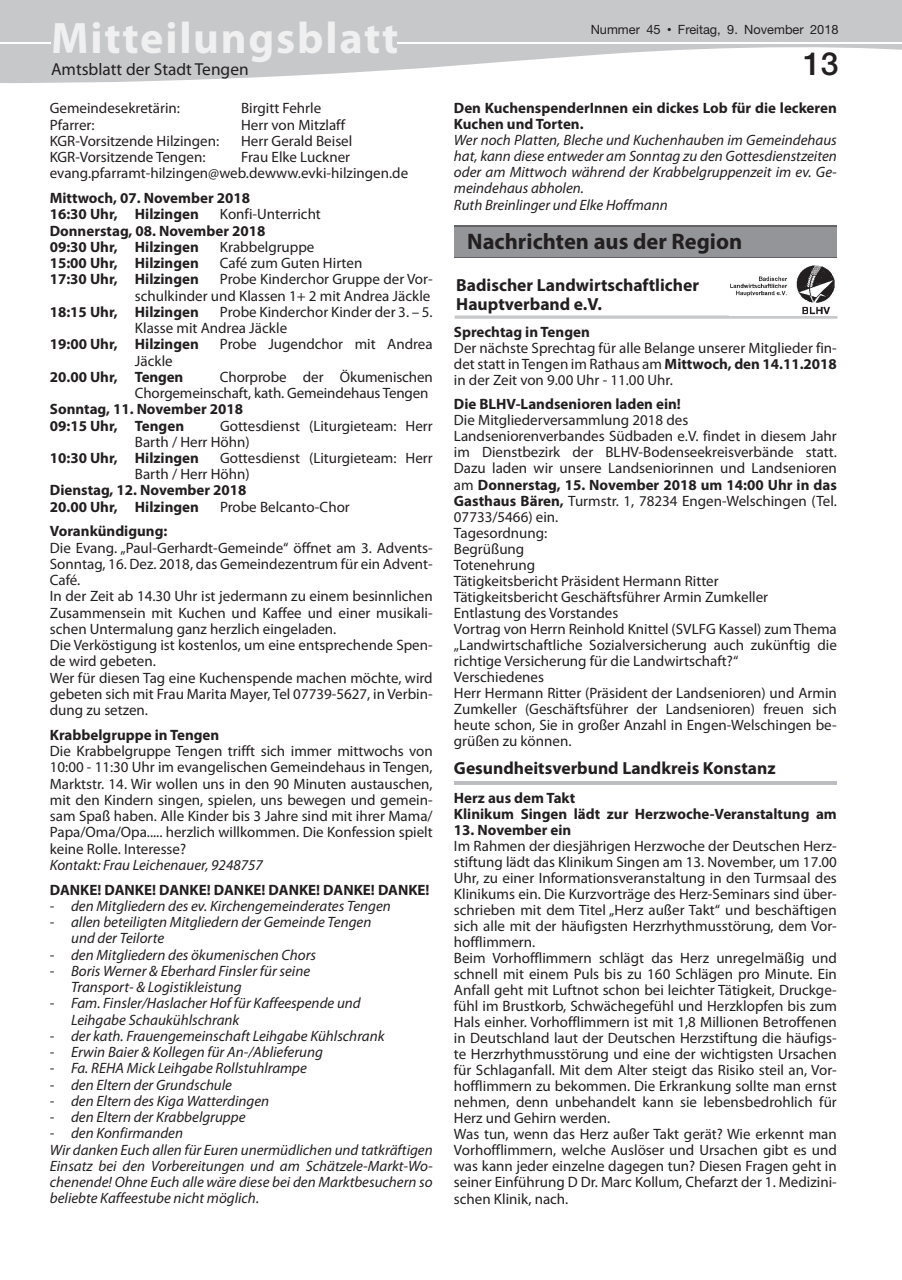
<style>
.page{position:relative;width:902px;height:1280px;background:#fff}
.page>*{position:absolute;margin:0;border:0;box-sizing:border-box;transform-origin:0 0}
.t1{font:700 44.25px "Myriad Pro";letter-spacing:.04em;color:#f0f0f1}
.t2{font:500 31.95px "Helvetica Neue";color:#231f20}
.t3{font:700 22.5px "Myriad Pro";color:#231f20}
.t4{font:700 17.55px/19.2px "Myriad Pro";color:#231f20}
.t5{font:17.4px "Myriad Pro";color:#231f20}
.t6{font:15px/16px "Myriad Pro";color:#231f20}
.t7{font:italic 15px/16.2px "Myriad Pro";color:#231f20}
.t8{font:700 15px/16.2px "Myriad Pro";color:#231f20}
.t9{font:12.75px "Helvetica Neue";color:#231f20}
.s1{font-size:12.9px}
.s2{font-family:"M Twentieth Century";font-weight:500}
.s3{font-weight:700}
</style>
<div class="page">
<svg style="left:1px;top:0;width:900px;height:83px;fill:#c7c8ca"></svg>
<svg style="left:0;top:0;width:1px;height:83px"></svg>
<div style="left:53px;top:22px;width:344px;height:40px;background:#c7c8ca"></div>
<hr style="left:0;top:42px;width:51px;height:1px;background:#fff">
<hr style="left:397px;top:42px;width:504px;height:1px;background:#fff">
<hr style="left:454px;top:781px;width:382px;height:3px;background:#bcbdc0">
<div style="left:454px;top:226px;width:382px;height:32px;background:#636366"></div>
<div style="left:454px;top:227px;width:382px;height:30px;background:#939598"></div>
<svg style="left:454px;top:315px;width:383px;height:4px;background:#d3d4d6"></svg>
<img style="left:730px;top:265px;width:105px;height:50px">
<h1 class="t1" style="left:51px;top:9px;width:349px">Mitteilungsblatt</h1>
<p class="t9" style="left:590px;top:22px;width:249px">Nummer <span class="s1">45</span> <span class="s2">•</span> Freitag, 9. November 2018</p>
<p class="t5" style="left:51px;top:59px;width:199px">Amtsblatt der Stadt Tengen</p>
<h2 class="t2" style="left:803px;top:45px;width:37px">13</h2>
<p class="t6" style="left:50px;top:100px;width:132px">Gemeindesekretärin:</p>
<p class="t6" style="left:241px;top:100px;width:82px">Birgitt Fehrle</p>
<p class="t6" style="left:50px;top:116px;width:46px">Pfarrer:</p>
<p class="t6" style="left:241px;top:116px;width:105px">Herr von Mitzlaff</p>
<p class="t6" style="left:50px;top:132px;width:171px">KGR-Vorsitzende Hilzingen:</p>
<p class="t6" style="left:241px;top:132px;width:113px">Herr Gerald Beisel</p>
<p class="t6" style="left:50px;top:149px;width:157px">KGR-Vorsitzende Tengen:</p>
<p class="t6" style="left:50px;top:149px;width:360px;text-indent:191px">Frau Elke Luckner evang.pfarramt-hilzingen@web.dewww.evki-hilzingen.de</p>
<p class="t8" style="left:50px;top:189px;width:202px">Mittwoch, 07. November 2018<br>16:30 Uhr, Hilzingen</p>
<p class="t6" style="left:220px;top:206px;width:102px">Konfi-Unterricht</p>
<p class="t8" style="left:50px;top:222px;width:217px">Donnerstag, 08. November 2018<br>09:30 Uhr, Hilzingen</p>
<p class="t6" style="left:220px;top:238px;width:96px">Krabbelgruppe</p>
<p class="t8" style="left:50px;top:254px;width:151px">15:00 Uhr, Hilzingen</p>
<p class="t6" style="left:220px;top:255px;width:144px">Café zum Guten Hirten</p>
<p class="t8" style="left:50px;top:271px;width:151px">17:30 Uhr, Hilzingen</p>
<p class="t6" style="left:135px;top:271px;width:299px;text-align:right">Probe Kinderchor Gruppe der Vor-<br>schulkinder und Klassen 1+ 2 mit Andrea Jäckle</p>
<p class="t8" style="left:50px;top:303px;width:151px">18:15 Uhr, Hilzingen</p>
<p class="t6" style="left:135px;top:303px;width:299px;text-indent:85px">Probe Kinderchor Kinder der 3. – 5.<br>Klasse mit Andrea Jäckle</p>
<p class="t8" style="left:50px;top:336px;width:151px">19:00 Uhr, Hilzingen</p>
<p class="t6" style="left:220px;top:336px;width:214px">Probe Jugendchor mit Andrea</p>
<p class="t6" style="left:135px;top:352px;width:39px">Jäckle</p>
<p class="t8" style="left:50px;top:368px;width:135px">20.00 Uhr, Tengen</p>
<p class="t6" style="left:135px;top:368px;width:299px;text-align:right">Chorprobe der Ökumenischen<br>Chorgemeinschaft, kath. Gemeindehaus Tengen</p>
<p class="t8" style="left:50px;top:401px;width:195px">Sonntag, 11. November 2018<br>09:15 Uhr, Tengen</p>
<p class="t6" style="left:135px;top:417px;width:299px;text-indent:85px">Gottesdienst (Liturgieteam: Herr<br>Barth / Herr Höhn)</p>
<p class="t8" style="left:50px;top:449px;width:151px">10:30 Uhr, Hilzingen</p>
<p class="t6" style="left:135px;top:450px;width:299px;text-indent:85px">Gottesdienst (Liturgieteam: Herr<br>Barth / Herr Höhn)</p>
<p class="t8" style="left:50px;top:482px;width:198px">Dienstag, 12. November 2018<br>20.00 Uhr, Hilzingen</p>
<p class="t6" style="left:220px;top:498px;width:131px">Probe Belcanto-Chor</p>
<p class="t8" style="left:50px;top:523px;width:119px">Vorankündigung:</p>
<p class="t6" style="left:50px;top:539px;width:384px">Die Evang. „Paul-Gerhardt-Gemeinde“ öffnet am 3. Advents-Sonntag, 16. Dez. 2018, das Gemeindezentrum für ein Advent-Café.<br>In der Zeit ab 14.30 Uhr ist jedermann zu einem besinnlichen Zusammensein mit Kuchen und Kaffee und einer musikali&shy;schen Untermalung ganz herzlich eingeladen.<br>Die Verköstigung ist kostenlos, um eine entsprechende Spen&shy;de wird gebeten.<br>Wer für diesen Tag eine Kuchenspende machen möchte, wird gebeten sich mit Frau Marita Mayer, Tel 07739-5627, in Verbin&shy;dung zu setzen.</p>
<p class="t8" style="left:50px;top:726px;width:171px">Krabbelgruppe in Tengen</p>
<p class="t6" style="left:50px;top:743px;width:384px;text-align:justify">Die Krabbelgruppe Tengen trifft sich immer mittwochs von 10:00 - 11:30 Uhr im evangelischen Gemeindehaus in Tengen, Marktstr. 14. Wir wollen uns in den 90 Minuten austauschen, mit den Kindern singen, spielen, uns bewegen und gemein&shy;sam Spaß haben. Alle Kinder bis 3 Jahre sind mit ihrer Mama/ Papa/Oma/Opa..... herzlich willkommen. Die Konfession spielt keine Rolle. Interesse?</p>
<p class="t7" style="left:50px;top:856px;width:214px">Kontakt: Frau Leichenauer, 9248757</p>
<p class="t8" style="left:50px;top:881px;width:381px">DANKE! DANKE! DANKE! DANKE! DANKE! DANKE! DANKE!</p>
<p class="t7" style="left:50px;top:897px;width:342px">- den Mitgliedern des ev. Kirchengemeinderates Tengen</p>
<p class="t7" style="left:71px;top:914px;width:302px;text-indent:-21px">- allen beteiligten Mitgliedern der Gemeinde Tengen und der Teilorte</p>
<p class="t7" style="left:50px;top:946px;width:268px">- den Mitgliedern des ökumenischen Chors</p>
<p class="t7" style="left:71px;top:962px;width:240px;text-indent:-21px">- Boris Werner &amp; Eberhard Finsler für seine<br>Transport- &amp; Logistikleistung</p>
<p class="t7" style="left:71px;top:995px;width:291px;text-indent:-21px">- Fam. Finsler/Haslacher Hof für Kaffeespende und<br>Leihgabe Schaukühlschrank</p>
<p class="t7" style="left:50px;top:1027px;width:336px">- der kath. Frauengemeinschaft Leihgabe Kühlschrank</p>
<p class="t7" style="left:50px;top:1044px;width:274px">- Erwin Baier &amp; Kollegen für An-/Ablieferung</p>
<p class="t7" style="left:50px;top:1060px;width:259px">- Fa. REHA Mick Leihgabe Rollstuhlrampe</p>
<p class="t7" style="left:50px;top:1076px;width:184px">- den Eltern der Grundschule</p>
<p class="t7" style="left:50px;top:1092px;width:221px">- den Eltern des Kiga Watterdingen</p>
<p class="t7" style="left:50px;top:1109px;width:197px">- den Eltern der Krabbelgruppe</p>
<p class="t7" style="left:50px;top:1125px;width:384px">- den Konfirmanden<br>Wir danken Euch allen für Euren unermüdlichen und tatkräftigen Einsatz bei den Vorbereitungen und am Schätzele-Markt-Wo&shy;chenende! Ohne Euch alle wäre diese bei den Marktbesuchern so beliebte Kaffeestube nicht möglich.</p>
<p class="t8" style="left:454px;top:100px;width:384px">Den KuchenspenderInnen ein dickes Lob für die leckeren<br>Kuchen und Torten.</p>
<p class="t7" style="left:454px;top:132px;width:384px">Wer noch Platten, Bleche und Kuchenhauben im Gemeindehaus hat, kann diese entweder am Sonntag zu den Gottesdienstzeiten oder am Mittwoch während der Krabbelgruppenzeit im ev. Ge&shy;meindehaus abholen.<br>Ruth Breinlinger und Elke Hoffmann</p>
<h3 class="t3" style="left:467px;top:226px;width:276px">Nachrichten aus der Region</h3>
<p class="t4" style="left:456px;top:275px;width:244px">Badischer Landwirtschaftlicher<br>Hauptverband e.V.</p>
<p class="t8" style="left:454px;top:323px;width:137px">Sprechtag in Tengen</p>
<p class="t6" style="left:454px;top:339px;width:384px;text-align:justify">Der nächste Sprechtag für alle Belange unserer Mitglieder fin&shy;det statt in Tengen im Rathaus am <span class="s3">Mittwoch, den 14.11.2018 </span>in der Zeit von 9.00 Uhr - 11.00 Uhr.</p>
<p class="t8" style="left:454px;top:396px;width:228px">Die BLHV-Landsenioren laden ein!</p>
<p class="t6" style="left:454px;top:412px;width:384px">Die Mitgliederversammlung 2018 des Landseniorenverbandes Südbaden e.V. findet in diesem Jahr im Dienstbezirk der BLHV-Bodenseekreisverbände statt.<br>Dazu laden wir unsere Landseniorinnen und Landsenioren am <span class="s3">Donnerstag, 15. November 2018 um 14:00 Uhr in das Gasthaus Bären,</span> Turmstr. 1, 78234 Engen-Welschingen (Tel.<br>07733/5466) ein.<br>Tagesordnung:<br>Begrüßung<br>Totenehrung<br>Tätigkeitsbericht Präsident Hermann Ritter<br>Tätigkeitsbericht Geschäftsführer Armin Zumkeller Entlastung des Vorstandes<br>Vortrag von Herrn Reinhold Knittel (SVLFG Kassel) zum Thema „Landwirtschaftliche Sozialversicherung auch zukünftig die richtige Versicherung für die Landwirtschaft?“<br>Verschiedenes<br>Herr Hermann Ritter (Präsident der Landsenioren) und Armin Zumkeller (Geschäftsführer der Landsenioren) freuen sich heute schon, Sie in großer Anzahl in Engen-Welschingen be&shy;grüßen zu können.</p>
<p class="t4" style="left:454px;top:758px;width:323px">Gesundheitsverbund Landkreis Konstanz</p>
<p class="t8" style="left:454px;top:789px;width:384px">Herz aus dem Takt<br>Klinikum Singen lädt zur Herzwoche-Veranstaltung am</p>
<p class="t8" style="left:454px;top:821px;width:119px">13. November ein</p>
<p class="t6" style="left:454px;top:837px;width:384px">Im Rahmen der diesjährigen Herzwoche der Deutschen Herz&shy;stiftung lädt das Klinikum Singen am 13. November, um 17.00<br>Uhr, zu einer Informationsveranstaltung in den Turmsaal des Klinikums ein. Die Kurzvorträge des Herz-Seminars sind über&shy;schrieben mit dem Titel „Herz außer Takt“ und beschäftigen sich alle mit der häufigsten Herzrhythmusstörung, dem Vor&shy;hofflimmern.<br>Beim Vorhofflimmern schlägt das Herz unregelmäßig und schnell mit einem Puls bis zu 160 Schlägen pro Minute. Ein Anfall geht mit Luftnot schon bei leichter Tätigkeit, Druckge&shy;fühl im Brustkorb, Schwächegefühl und Herzklopfen bis zum Hals einher. Vorhofflimmern ist mit 1,8 Millionen Betroffenen in Deutschland laut der Deutschen Herzstiftung die häufigs&shy;te Herzrhythmusstörung und eine der wichtigsten Ursachen für Schlaganfall. Mit dem Alter steigt das Risiko steil an, Vor&shy;hofflimmern zu bekommen. Die Erkrankung sollte man ernst nehmen, denn unbehandelt kann sie lebensbedrohlich für Herz und Gehirn werden.<br>Was tun, wenn das Herz außer Takt gerät? Wie erkennt man Vorhofflimmern, welche Auslöser und Ursachen gibt es und was kann jeder einzelne dagegen tun? Diesen Fragen geht in seiner Einführung D Dr. Marc Kollum, Chefarzt der 1. Medizini&shy;schen Klinik, nach.</p>
</div>
